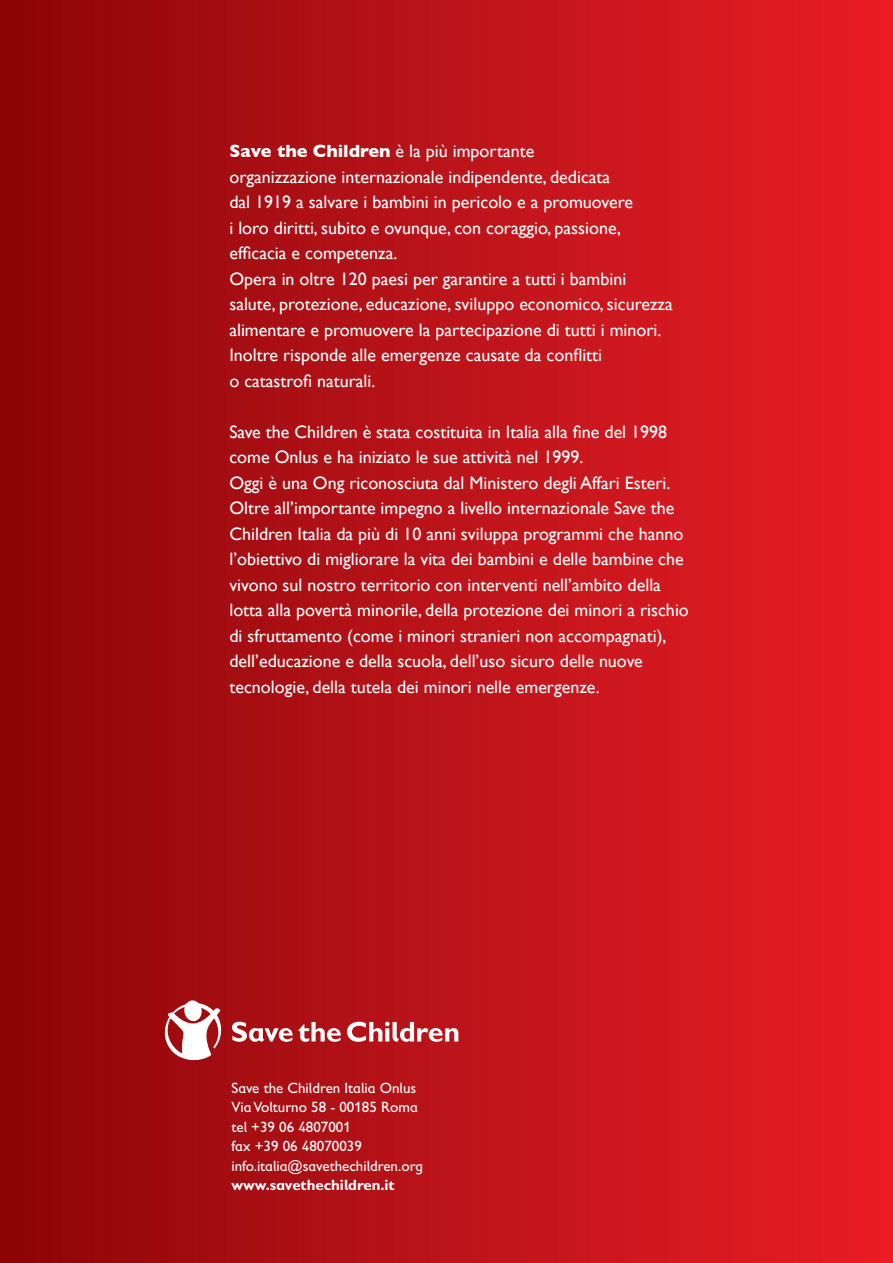
<style>
.page{position:relative;width:893px;height:1263px;background:#fff}
.page>*{position:absolute;margin:0;border:0;box-sizing:border-box;transform-origin:0 0}
.t1{font:18px/25.5px "Gill Sans";color:#fff}
.t2{font:15px/19.5px "Gill Sans Infant Std";color:#fff}
.t3{font:700 15px "Gill Sans Infant Std";color:#fff}
.s1{font-weight:700}
</style>
<div class="page">
<div style="left:0;top:0;width:893px;height:1263px;background:linear-gradient(to right,#8c0609,#ea1e27)"></div>
<div style="left:863px;top:0;width:30px;height:898px;background:#e91c23"></div>
<svg style="left:164px;top:1000px;width:59px;height:61px"></svg>
<svg style="left:232px;top:1022px;width:226px;height:20px"></svg>
<p class="t1" style="left:229px;top:138px;width:445px"><span class="s1">Save the Children</span> è la più importante<br>organizzazione internazionale indipendente, dedicata<br>dal 1919 a salvare i bambini in pericolo e a promuovere<br>i loro diritti, subito e ovunque, con coraggio, passione, efficacia e competenza.<br>Opera in oltre 120 paesi per garantire a tutti i bambini salute, protezione, educazione, sviluppo economico, sicurezza alimentare e promuovere la partecipazione di tutti i minori.<br>Inoltre risponde alle emergenze causate da conflitti<br>o catastrofi naturali.</p>
<p class="t1" style="left:229px;top:419px;width:461px">Save the Children è stata costituita in Italia alla fine del 1998 come Onlus e ha iniziato le sue attività nel 1999.<br>Oggi è una Ong riconosciuta dal Ministero degli Affari Esteri.<br>Oltre all’importante impegno a livello internazionale Save the Children Italia da più di 10 anni sviluppa programmi che hanno l’obiettivo di migliorare la vita dei bambini e delle bambine che vivono sul nostro territorio con interventi nell’ambito della lotta alla povertà minorile, della protezione dei minori a rischio di sfruttamento (come i minori stranieri non accompagnati), dell’educazione e della scuola, dell’uso sicuro delle nuove tecnologie, della tutela dei minori nelle emergenze.</p>
<p class="t2" style="left:232px;top:1078px;width:193px">Save the Children Italia Onlus<br>Via Volturno 58 - 00185 Roma tel +39 06 4807001<br>fax +39 06 48070039 info.italia@savethechildren.org</p>
<p class="t3" style="left:232px;top:1176px;width:165px">www.savethechildren.it</p>
</div>
